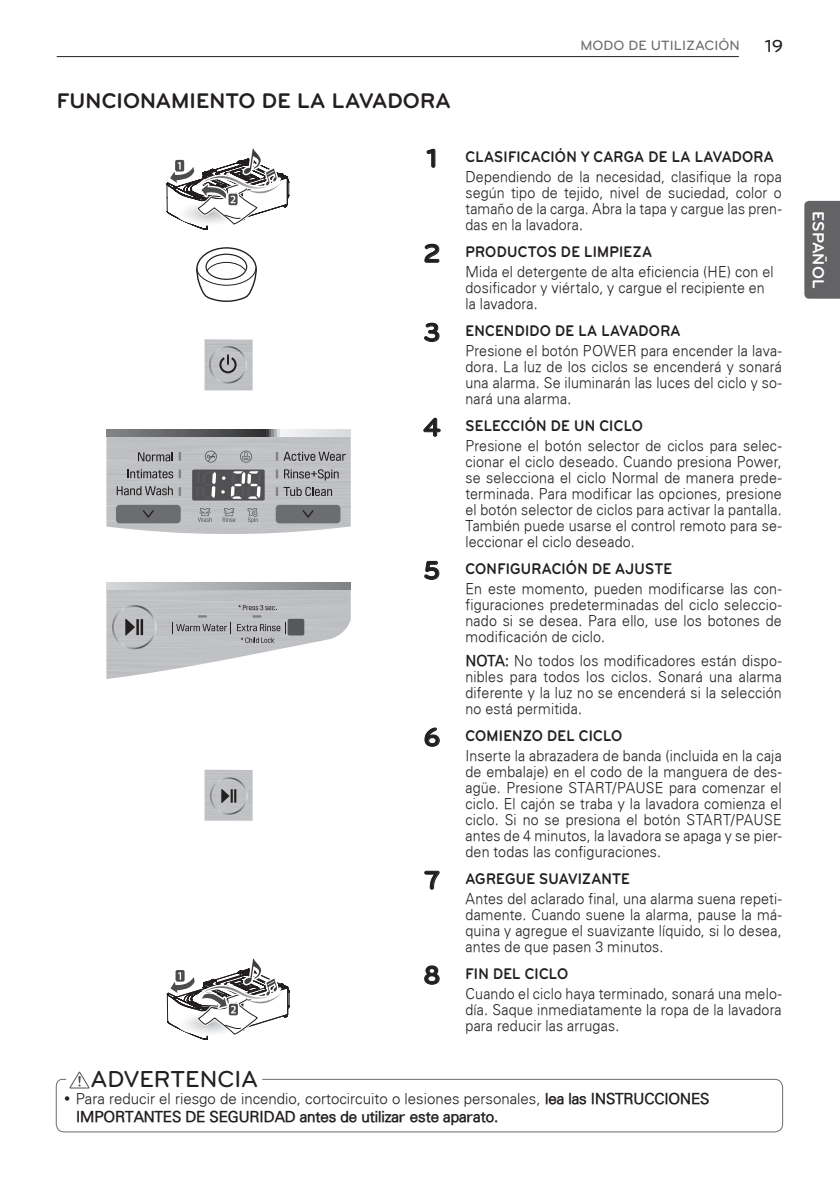
<style>
.page{position:relative;width:840px;height:1191px;background:#fff}
.page>*{position:absolute;margin:0;border:0;box-sizing:border-box;transform-origin:0 0}
.Main_Title{font:700 26.6px "Bryant LG";color:#231f20}
._1-Title{font:500 24px "Bryant LG";color:#231f20}
.Mid-Title{font:700 22px "Bryant LG";letter-spacing:.005em;color:#231f20}
.t1{font:500 18px "Bryant LG";color:#231f20}
.t2{font:700 16.8px "Bryant LG";color:#fff}
.Subtitle2{font:700 16px "Bryant LG";letter-spacing:.015em;color:#231f20;scale:.9 1}
.Body_Text_-_LG_Style{font:300 15px/16px "Univers";letter-spacing:.01em;color:#231f20;text-align:justify;scale:.95 1}
.t3{font:300 15px/18.2px "Univers";color:#231f20}
.t4{font:500 14px "Bryant LG";color:#6c6d70}
.s1{font-style:inherit}
</style>
<div class="page">
<div style="left:804px;top:201px;width:35px;height:98px;background:#636366"></div>
<hr style="left:57px;top:56px;width:681px;height:1px;background:#231f20">
<svg style="left:166px;top:148px;width:123px;height:82px"></svg>
<svg style="left:426px;top:149px;width:9px;height:19px"></svg>
<svg style="left:196px;top:247px;width:61px;height:55px"></svg>
<svg style="left:424px;top:244px;width:15px;height:18px"></svg>
<img style="left:204px;top:339px;width:48px;height:51px">
<svg style="left:209px;top:346px;width:38px;height:37px"></svg>
<svg style="left:424px;top:323px;width:15px;height:19px"></svg>
<img style="left:106px;top:436px;width:244px;height:98px">
<svg style="left:106px;top:430px;width:244px;height:6px"></svg>
<div style="left:192px;top:469px;width:72px;height:31px;background:#515153;border-radius:2px"></div>
<svg style="left:231px;top:471px;width:30px;height:28px"></svg>
<svg style="left:211px;top:472px;width:14px;height:26px"></svg>
<svg style="left:275px;top:469px;width:3px;height:9px"></svg>
<svg style="left:198px;top:508px;width:14px;height:14px"></svg>
<svg style="left:222px;top:508px;width:13px;height:14px"></svg>
<svg style="left:247px;top:508px;width:11px;height:15px"></svg>
<svg style="left:205px;top:450px;width:12px;height:12px"></svg>
<svg style="left:240px;top:450px;width:12px;height:12px"></svg>
<div style="left:116px;top:505px;width:64px;height:18px;background:#6c6d70;border-radius:4px"></div>
<div style="left:275px;top:505px;width:65px;height:18px;background:#6c6d70;border-radius:4px"></div>
<svg style="left:143px;top:510px;width:11px;height:8px"></svg>
<svg style="left:302px;top:510px;width:11px;height:8px"></svg>
<svg style="left:138px;top:452px;width:43px;height:9px"></svg>
<svg style="left:128px;top:469px;width:53px;height:9px"></svg>
<svg style="left:117px;top:486px;width:64px;height:10px"></svg>
<svg style="left:275px;top:452px;width:70px;height:9px"></svg>
<svg style="left:275px;top:487px;width:57px;height:9px"></svg>
<svg style="left:284px;top:469px;width:54px;height:11px"></svg>
<svg style="left:423px;top:418px;width:17px;height:19px"></svg>
<img style="left:106px;top:589px;width:244px;height:90px">
<svg style="left:106px;top:583px;width:244px;height:6px"></svg>
<div style="left:287px;top:619px;width:17px;height:16px;background:#57585a;border-radius:2px"></div>
<svg style="left:112px;top:605px;width:44px;height:44px;background:#adaeb0"></svg>
<svg style="left:237px;top:605px;width:49px;height:38px;background:#abacae"></svg>
<svg style="left:172px;top:615px;width:59px;height:18px"></svg>
<svg style="left:424px;top:561px;width:15px;height:19px"></svg>
<img style="left:204px;top:769px;width:48px;height:51px">
<svg style="left:210px;top:777px;width:37px;height:37px"></svg>
<svg style="left:424px;top:727px;width:15px;height:19px"></svg>
<svg style="left:424px;top:871px;width:15px;height:18px"></svg>
<svg style="left:166px;top:958px;width:123px;height:81px"></svg>
<svg style="left:424px;top:965px;width:15px;height:19px"></svg>
<svg style="left:55px;top:1071px;width:727px;height:61px"></svg>
<p class="Mid-Title" style="left:57px;top:87px;width:395px">FUNCIONAMIENTO DE LA LAVADORA</p>
<p class="t4" style="left:580px;top:37px;width:161px">MODO DE UTILIZACIÓN</p>
<p class="t1" style="left:764px;top:35px;width:20px">19</p>
<p class="_1-Title" style="left:90px;top:1064px;width:169px">ADVERTENCIA</p>
<p class="Main_Title" style="left:426px;top:142px;width:12px">1</p>
<p class="Subtitle2" style="left:465px;top:147px;width:344px">CLASIFICACIÓN Y CARGA DE LA LAVADORA</p>
<p class="Body_Text_-_LG_Style" style="left:465px;top:168px;width:334px">Dependiendo de la necesidad, clasifique la ropa según tipo de tejido, nivel de suciedad, color o tamaño de la carga. Abra la tapa y cargue las pren&shy;das en la lavadora.</p>
<p class="Main_Title" style="left:423px;top:237px;width:18px">2</p>
<p class="Subtitle2" style="left:465px;top:242px;width:209px">PRODUCTOS DE LIMPIEZA</p>
<p class="Body_Text_-_LG_Style" style="left:465px;top:264px;width:326px;text-align:left">Mida el detergente de alta eficiencia (HE) con el dosificador y viértalo, y cargue el recipiente en la lavadora.</p>
<p class="Main_Title" style="left:423px;top:316px;width:18px">3</p>
<p class="Subtitle2" style="left:465px;top:321px;width:240px">ENCENDIDO DE LA LAVADORA</p>
<p class="Body_Text_-_LG_Style" style="left:465px;top:343px;width:334px">Presione el botón POWER para encender la lava&shy;dora. La luz de los ciclos se encenderá y sonará una alarma. Se iluminarán las luces del ciclo y so&shy;nará una alarma.</p>
<p class="Main_Title" style="left:423px;top:411px;width:18px">4</p>
<p class="Subtitle2" style="left:465px;top:416px;width:198px">SELECCIÓN DE UN CICLO</p>
<p class="Body_Text_-_LG_Style" style="left:465px;top:437px;width:334px">Presione el botón selector de ciclos para selec&shy;cionar el ciclo deseado. Cuando presiona Power, se selecciona el ciclo Normal de manera prede&shy;terminada. Para modificar las opciones, presione el botón selector de ciclos para activar la pantalla.<br>También puede usarse el control remoto para se&shy;leccionar el ciclo deseado.</p>
<p class="Main_Title" style="left:423px;top:554px;width:18px">5</p>
<p class="Subtitle2" style="left:465px;top:559px;width:231px">CONFIGURACIÓN DE AJUSTE</p>
<p class="Body_Text_-_LG_Style" style="left:465px;top:580px;width:334px">En este momento, pueden modificarse las con&shy;figuraciones predeterminadas del ciclo seleccio&shy;nado si se desea. Para ello, use los botones de modificación de ciclo.</p>
<p class="Body_Text_-_LG_Style" style="left:465px;top:652px;width:334px"><span class="s1">NOTA:</span> No todos los modificadores están dispo&shy;nibles para todos los ciclos. Sonará una alarma diferente y la luz no se encenderá si la selección no está permitida.</p>
<p class="Main_Title" style="left:423px;top:720px;width:18px">6</p>
<p class="Subtitle2" style="left:465px;top:726px;width:176px">COMIENZO DEL CICLO</p>
<p class="Body_Text_-_LG_Style" style="left:465px;top:747px;width:334px">Inserte la abrazadera de banda (incluida en la caja de embalaje) en el codo de la manguera de des&shy;agüe. Presione START/PAUSE para comenzar el ciclo. El cajón se traba y la lavadora comienza el ciclo. Si no se presiona el botón START/PAUSE antes de 4 minutos, la lavadora se apaga y se pier&shy;den todas las configuraciones.</p>
<p class="Main_Title" style="left:424px;top:863px;width:17px">7</p>
<p class="Subtitle2" style="left:465px;top:869px;width:184px">AGREGUE SUAVIZANTE</p>
<p class="Body_Text_-_LG_Style" style="left:465px;top:890px;width:334px">Antes del aclarado final, una alarma suena repeti&shy;damente. Cuando suene la alarma, pause la má&shy;quina y agregue el suavizante líquido, si lo desea, antes de que pasen 3 minutos.</p>
<p class="Main_Title" style="left:423px;top:958px;width:18px">8</p>
<p class="Subtitle2" style="left:465px;top:963px;width:116px">FIN DEL CICLO</p>
<p class="Body_Text_-_LG_Style" style="left:465px;top:985px;width:334px">Cuando el ciclo haya terminado, sonará una melo&shy;día. Saque inmediatamente la ropa de la lavadora para reducir las arrugas.</p>
<p class="t3" style="left:76px;top:1089px;width:634px"><span class="s1">Para reducir el riesgo de incendio, cortocircuito o lesiones personales,</span> lea las INSTRUCCIONES<br>IMPORTANTES DE SEGURIDAD antes de utilizar este aparato.</p>
<p class="t2" style="left:828px;top:211px;width:78px;rotate:90deg">ESPAÑOL</p>
</div>
